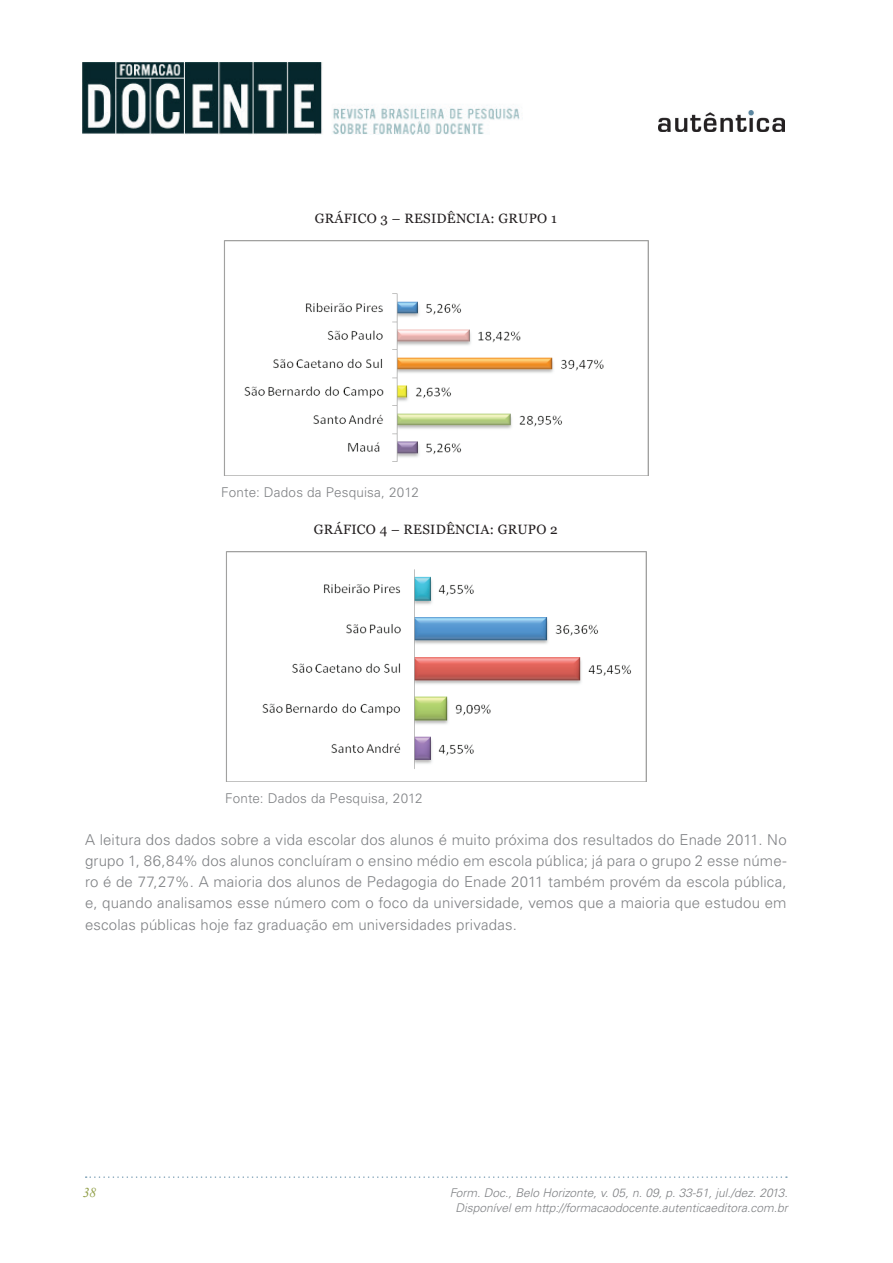
<style>
.page{position:relative;width:893px;height:1263px;background:#fff}
.page>*{position:absolute;margin:0;border:0;box-sizing:border-box;transform-origin:0 0}
.t1{font:300 15px/21.1px "Univers LT Std";letter-spacing:.01em;color:#808285;text-align:justify}
.t2{font:13.5px "Georgia";letter-spacing:.02em;color:#231f20}
.t3{font:300 13.5px "Univers LT Std";letter-spacing:.015em;color:#808285}
.t4{font:italic 13.5px "Times New Roman";color:#919f48}
.t5{font:italic 300 12px/14.4px "Univers LT Std";color:#808285;text-align:center}
</style>
<div class="page">
<img style="left:83px;top:63px;width:440px;height:72px">
<img style="left:658px;top:110px;width:127px;height:22px">
<svg style="left:86px;top:1176px;width:701px;height:2px"></svg>
<img style="left:224px;top:240px;width:424px;height:236px">
<img style="left:226px;top:551px;width:420px;height:230px">
<p class="t2" style="left:315px;top:210px;width:244px">GRÁFICO 3 – RESIDÊNCIA: GRUPO 1</p>
<p class="t3" style="left:221px;top:484px;width:199px">Fonte: Dados da Pesquisa, 2012</p>
<p class="t2" style="left:314px;top:521px;width:245px">GRÁFICO 4 – RESIDÊNCIA: GRUPO 2</p>
<p class="t3" style="left:225px;top:790px;width:199px">Fonte: Dados da Pesquisa, 2012</p>
<p class="t1" style="left:85px;top:829px;width:703px">A leitura dos dados sobre a vida escolar dos alunos é muito próxima dos resultados do Enade 2011. No grupo 1, 86,84% dos alunos concluíram o ensino médio em escola pública; já para o grupo 2 esse núme&shy;ro é de 77,27%. A maioria dos alunos de Pedagogia do Enade 2011 também provém da escola pública, e, quando analisamos esse número com o foco da universidade, vemos que a maioria que estudou em escolas públicas hoje faz graduação em universidades privadas.</p>
<p class="t4" style="left:83px;top:1183px;width:15px">38</p>
<p class="t5" style="left:450px;top:1186px;width:340px">Form. Doc., Belo Horizonte, v. 05, n. 09, p. 33-51, jul./dez. 2013.<br>Disponível em http://formacaodocente.autenticaeditora.com.br</p>
</div>
